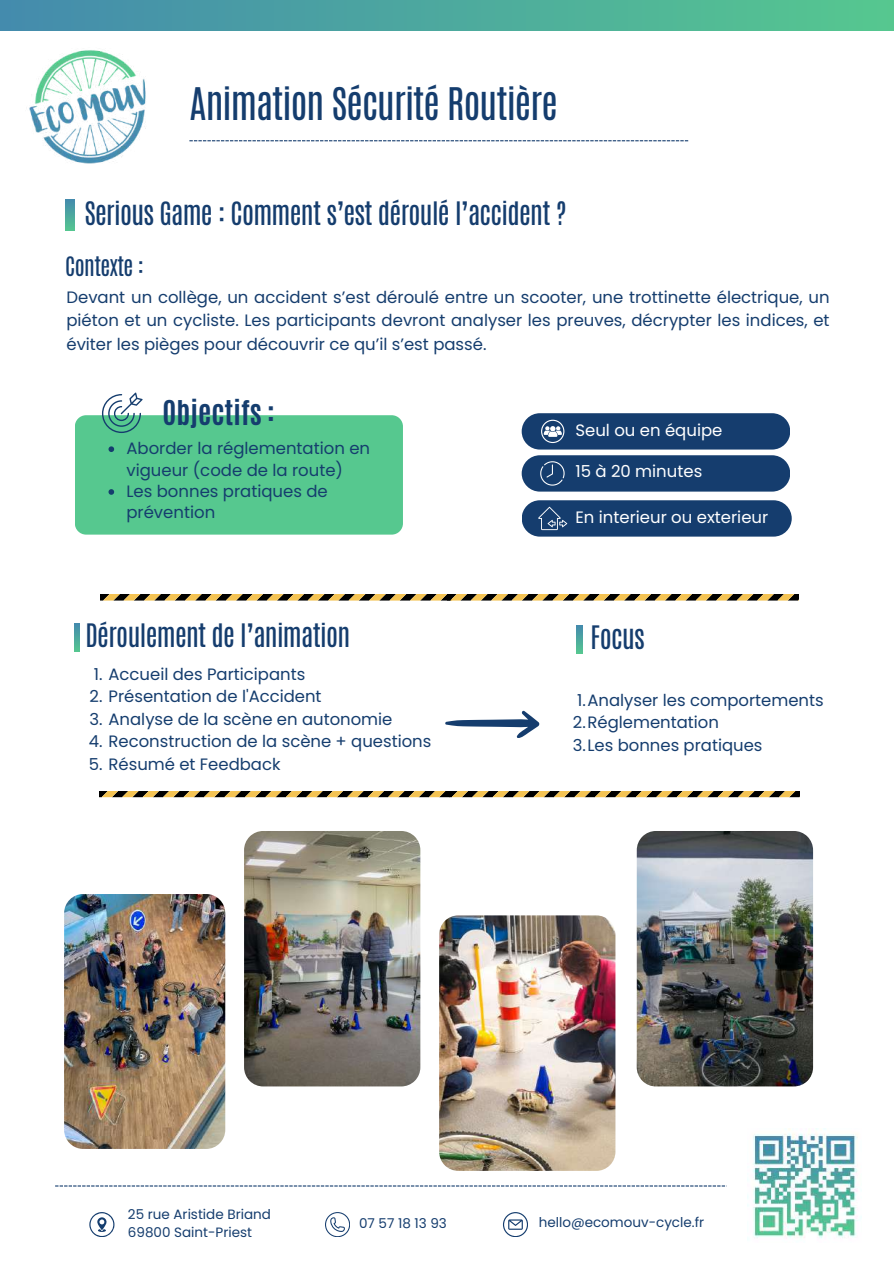
<style>
.page{position:relative;width:894px;height:1264px;background:#fff}
.page>*{position:absolute;margin:0;border:0;box-sizing:border-box;transform-origin:0 0}
.t1{font:37.5px "Antonio";letter-spacing:-.025em;color:#153d6e}
.t2{font:700 28.5px "Antonio";color:#153d6e}
.t3{font:27px "Antonio";letter-spacing:-.025em;color:#153d6e}
.t4{font:22.5px "Antonio";letter-spacing:-.025em;color:#153d6e}
.t5{font:16.5px/21.3px "Poppins";color:#153d6e}
.t6{font:16.5px "Poppins";color:#fff}
.t7{font:13.5px/18px "Poppins";color:#153d6e}
</style>
<div class="page">
<img style="left:29px;top:50px;width:117px;height:114px">
<div style="left:0;top:0;width:893px;height:31px;background:linear-gradient(to right,#448bad,#56c78f)"></div>
<svg style="left:189px;top:140px;width:499px;height:1px"></svg>
<svg style="left:55px;top:1185px;width:670px;height:1px"></svg>
<div style="left:75px;top:415px;width:328px;height:119px;background:#56c88f;border-radius:11px"></div>
<svg style="left:102px;top:392px;width:40px;height:41px"></svg>
<svg style="left:65px;top:199px;width:9px;height:32px"></svg>
<svg style="left:445px;top:710px;width:94px;height:28px"></svg>
<svg style="left:74px;top:623px;width:6px;height:28px"></svg>
<svg style="left:101px;top:595px;width:697px;height:5px"></svg>
<svg style="left:99px;top:791px;width:701px;height:6px"></svg>
<svg style="left:576px;top:625px;width:6px;height:28px"></svg>
<img style="left:747px;top:1128px;width:111px;height:112px">
<svg style="left:325px;top:1212px;width:24px;height:24px"></svg>
<svg style="left:503px;top:1212px;width:24px;height:24px"></svg>
<div style="left:521px;top:413px;width:269px;height:36px;background:#153d6e;border-radius:18px"></div>
<svg style="left:541px;top:420px;width:23px;height:23px"></svg>
<div style="left:521px;top:455px;width:269px;height:36px;background:#153d6e;border-radius:18px"></div>
<svg style="left:540px;top:461px;width:24px;height:24px"></svg>
<svg style="left:89px;top:1212px;width:25px;height:24px"></svg>
<img style="left:64px;top:894px;width:161px;height:254px;border-radius:19px">
<img style="left:244px;top:831px;width:176px;height:255px">
<img style="left:439px;top:915px;width:176px;height:255px">
<img style="left:636px;top:831px;width:176px;height:255px">
<div style="left:521px;top:500px;width:270px;height:36px;background:#153d6e;border-radius:18px"></div>
<svg style="left:538px;top:507px;width:29px;height:23px"></svg>
<svg style="left:108px;top:446px;width:6px;height:6px"></svg>
<svg style="left:108px;top:489px;width:6px;height:6px"></svg>
<h1 class="t1" style="left:189px;top:77px;width:370px">Animation Sécurité Routière</h1>
<h3 class="t3" style="left:84px;top:194px;width:483px">Serious Game : Comment s’est déroulé l’accident ?</h3>
<h3 class="t4" style="left:65px;top:250px;width:80px">Contexte :</h3>
<p class="t5" style="left:66px;top:285px;width:764px;line-height:23.7px;text-align:justify">Devant un collège, un accident s’est déroulé entre un scooter, une trottinette électrique, un piéton et un cycliste. Les participants devront analyser les preuves, décrypter les indices, et éviter les pièges pour découvrir ce qu’il s’est passé.</p>
<h2 class="t2" style="left:162px;top:392px;width:114px">Objectifs :</h2>
<p class="t5" style="left:126px;top:438px;width:245px">Aborder la réglementation en vigueur (code de la route)<br>Les bonnes pratiques de prévention</p>
<h3 class="t3" style="left:85px;top:616px;width:266px">Déroulement de l’animation</h3>
<p class="t5" style="left:94px;top:663px;width:213px">1. Accueil des Participants</p>
<p class="t5" style="left:90px;top:685px;width:233px">2. Présentation de l'Accident</p>
<p class="t5" style="left:89px;top:708px;width:304px">3. Analyse de la scène en autonomie</p>
<p class="t5" style="left:89px;top:730px;width:344px">4. Reconstruction de la scène + questions</p>
<p class="t5" style="left:89px;top:753px;width:193px">5. Résumé et Feedback</p>
<p class="t6" style="left:575px;top:418px;width:148px">Seul ou en équipe</p>
<p class="t6" style="left:575px;top:460px;width:128px">15 à 20 minutes</p>
<p class="t6" style="left:575px;top:505px;width:194px">En interieur ou exterieur</p>
<h3 class="t3" style="left:590px;top:618px;width:56px">Focus</h3>
<p class="t5" style="left:572px;top:689px;width:252px;line-height:22.5px">1.Analyser les comportements<br>2.Réglementation<br>3.Les bonnes pratiques</p>
<p class="t7" style="left:128px;top:1205px;width:144px">25 rue Aristide Briand<br>69800 Saint-Priest</p>
<p class="t7" style="left:359px;top:1214px;width:89px">07 57 18 13 93</p>
<p class="t7" style="left:538px;top:1213px;width:167px">hello@ecomouv-cycle.fr</p>
</div>
